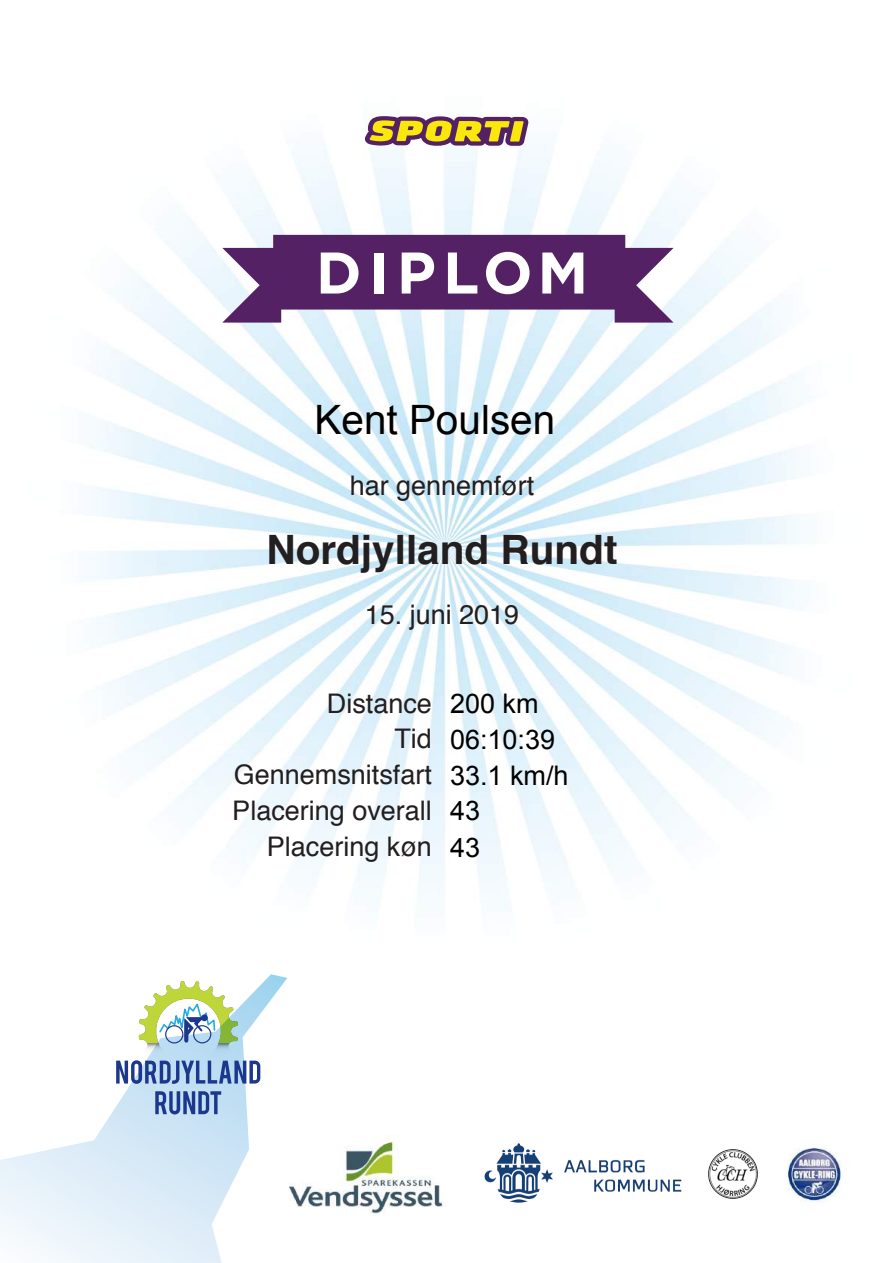
<style>
.page{position:relative;width:893px;height:1263px;background:#fff}
.page>*{position:absolute;margin:0;border:0;box-sizing:border-box;transform-origin:0 0}
.t1{font:700 58.5px "Gotham";letter-spacing:.12em;color:#fff}
.t2{font:700 40.5px "Helvetica";color:#231f20}
.t3{font:40.5px "Arial";color:#000}
.t4{font:27px/36px "Helvetica";color:#231f20;text-align:right}
.t5{font:27px/37.5px "Arial";color:#000}
</style>
<div class="page">
<img style="left:84px;top:133px;width:729px;height:779px">
<svg style="left:365px;top:116px;width:164px;height:30px;background:#ab8b53"></svg>
<svg style="left:222px;top:235px;width:451px;height:88px;background:#764f85"></svg>
<img style="left:708px;top:1149px;width:50px;height:50px">
<img style="left:788px;top:1148px;width:55px;height:55px">
<img style="left:484px;top:1143px;width:198px;height:60px">
<img style="left:289px;top:1134px;width:154px;height:80px">
<svg style="left:0;top:974px;width:287px;height:289px"></svg>
<svg style="left:139px;top:1043px;width:99px;height:17px;background:#bedbee"></svg>
<svg style="left:116px;top:1060px;width:144px;height:24px;background:#7691c2"></svg>
<svg style="left:155px;top:1091px;width:66px;height:23px;background:#6985bb"></svg>
<svg style="left:139px;top:981px;width:99px;height:62px"></svg>
<h1 class="t1" style="left:316px;top:239px;width:274px">DIPLOM</h1>
<h2 class="t3" style="left:315px;top:398px;width:242px">Kent Poulsen</h2>
<p class="t4" style="left:350px;top:468px;width:186px">har gennemført</p>
<h2 class="t2" style="left:266px;top:517px;width:353px">Nordjylland Rundt</h2>
<p class="t4" style="left:365px;top:597px;width:156px">15. juni 2019</p>
<p class="t4" style="left:232px;top:686px;width:201px">Distance<br>Tid<br>Gennemsnitsfart<br>Placering overall<br>Placering køn</p>
<p class="t5" style="left:450px;top:685px;width:90px">200 km</p>
<p class="t5" style="left:450px;top:722px;width:120px;line-height:36px">06:10:39<br>33.1 km/h</p>
<p class="t5" style="left:450px;top:791px;width:32px">43<br>43</p>
</div>
